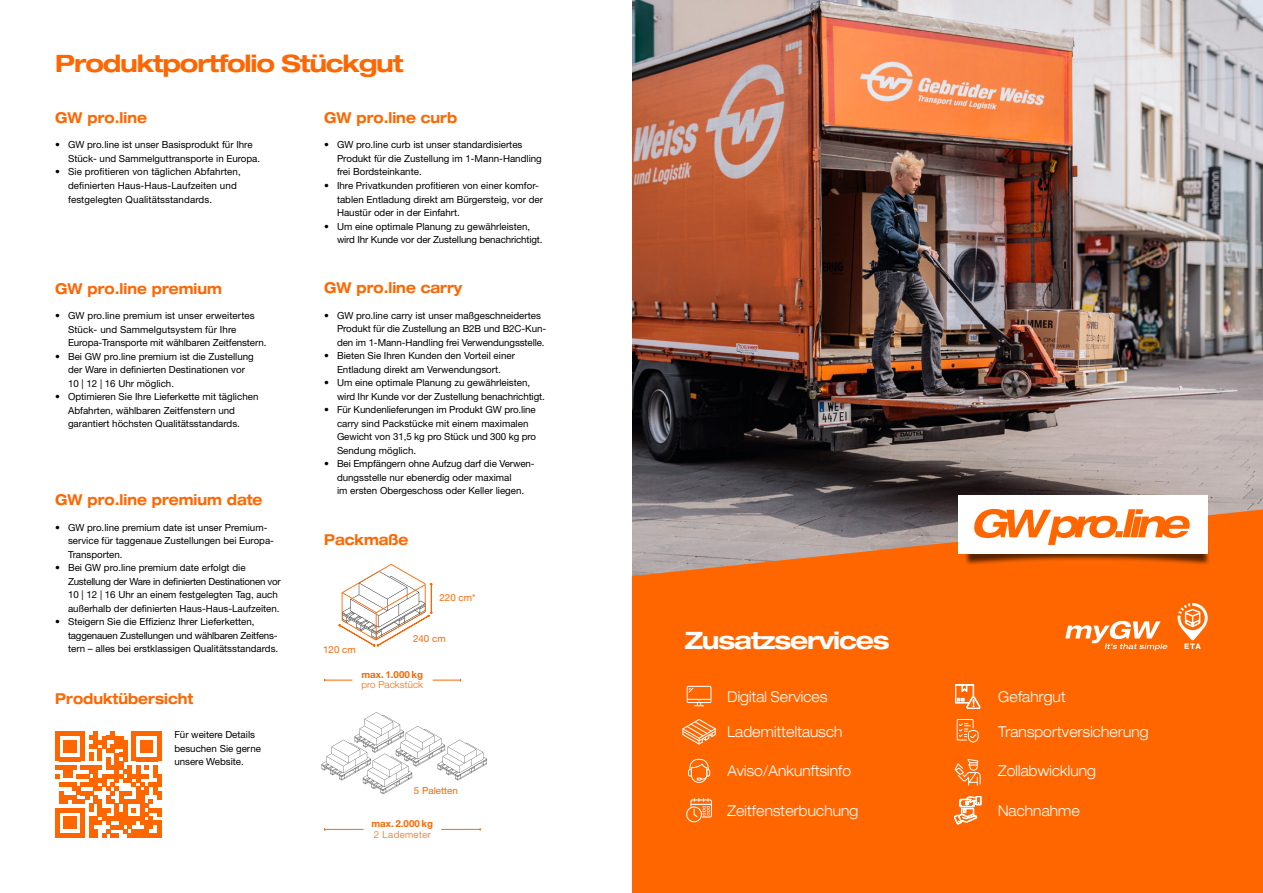
<style>
.page{position:relative;width:1263px;height:893px;background:#fff}
.page>*{position:absolute;margin:0;border:0;box-sizing:border-box;transform-origin:0 0}
.t1{font:700 expanded 24px "Helvetica Neue LT Pro";letter-spacing:-.05em;color:#f60}
.t2{font:700 expanded 24px "Helvetica Neue LT Pro";letter-spacing:-.05em;color:#fff}
.FT{font:300 expanded 15px "Helvetica Neue LT Pro";letter-spacing:.01em;color:#fff;scale:.87 1}
.FT-2{font:700 expanded 15px "Helvetica Neue LT Pro";color:#f60;scale:.87 1}
.Fließtext{font:9.75px/13.5px "Helvetica Neue LT Pro";color:#000}
.Fließtext-2{font:9.75px "Helvetica Neue LT Pro";color:#f60}
.Fließtext-3{font:700 9.75px "Helvetica Neue LT Pro";color:#f60}
.Fließtext-4{font:300 9.75px "Helvetica Neue LT Pro";letter-spacing:.01em;color:#f60}
.Fließtext-5{font:300 9.75px "Helvetica Neue LT Pro";letter-spacing:.04em;color:#f60}
</style>
<div class="page">
<img style="left:632px;top:0;width:631px;height:509px">
<svg style="left:632px;top:509px;width:631px;height:384px;background:#f6690c"></svg>
<div style="left:964px;top:500px;width:247px;height:66px;background:#000;opacity:.65"></div>
<div style="left:958px;top:496px;width:250px;height:58px;background:#fff"></div>
<svg style="left:974px;top:508px;width:216px;height:37px"></svg>
<svg style="left:955px;top:759px;width:25px;height:27px"></svg>
<svg style="left:688px;top:759px;width:22px;height:24px"></svg>
<svg style="left:955px;top:684px;width:25px;height:25px"></svg>
<svg style="left:957px;top:719px;width:22px;height:24px"></svg>
<div style="left:687px;top:686px;width:24px;height:17px;border:1px solid #fff"></div>
<svg style="left:687px;top:687px;width:24px;height:19px"></svg>
<svg style="left:682px;top:719px;width:34px;height:25px"></svg>
<svg style="left:686px;top:798px;width:26px;height:24px"></svg>
<svg style="left:954px;top:796px;width:27px;height:28px"></svg>
<svg style="left:55px;top:731px;width:102px;height:107px"></svg>
<div style="left:157px;top:731px;width:5px;height:30px;background:#f60"></div>
<div style="left:157px;top:774px;width:5px;height:13px;background:#f60"></div>
<div style="left:157px;top:791px;width:5px;height:8px;background:#f60"></div>
<div style="left:157px;top:808px;width:5px;height:8px;background:#f60"></div>
<div style="left:157px;top:821px;width:5px;height:17px;background:#f60"></div>
<svg style="left:1177px;top:603px;width:31px;height:46px"></svg>
<svg style="left:1065px;top:621px;width:102px;height:29px"></svg>
<svg style="left:324px;top:679px;width:28px;height:2px"></svg>
<hr style="left:325px;top:829px;width:39px;height:1px;background:#f60">
<hr style="left:441px;top:829px;width:39px;height:1px;background:#f60">
<svg style="left:433px;top:679px;width:28px;height:2px"></svg>
<svg style="left:339px;top:564px;width:94px;height:83px"></svg>
<svg style="left:322px;top:712px;width:165px;height:82px"></svg>
<p class="t1" style="left:55px;top:48px;width:350px">Produktportfolio Stückgut</p>
<p class="FT-2" style="left:55px;top:108px;width:107px">GW pro.line</p>
<p class="Fließtext" style="left:68px;top:138px;width:194px;text-indent:-13px">• GW pro.line ist unser Basisprodukt für Ihre<br>Stück- und Sammelguttransporte in Europa.</p>
<p class="Fließtext" style="left:68px;top:165px;width:174px;text-indent:-13px">• Sie profitieren von täglichen Abfahrten, definierten Haus-Haus-Laufzeiten und festgelegten Qualitätsstandards.</p>
<p class="FT-2" style="left:55px;top:279px;width:193px">GW pro.line premium</p>
<p class="Fließtext" style="left:68px;top:309px;width:200px;text-indent:-13px">• GW pro.line premium ist unser erweitertes<br>Stück- und Sammelgutsystem für Ihre<br>Europa-Transporte mit wählbaren Zeitfenstern.</p>
<p class="Fließtext" style="left:68px;top:349px;width:187px;text-indent:-13px">• Bei GW pro.line premium ist die Zustellung der Ware in definierten Destinationen vor<br>10 | 12 | 16 Uhr möglich.</p>
<p class="Fließtext" style="left:68px;top:390px;width:192px;text-indent:-13px">• Optimieren Sie Ihre Lieferkette mit täglichen<br>Abfahrten, wählbaren Zeitfenstern und garantiert höchsten Qualitätsstandards.</p>
<p class="FT-2" style="left:55px;top:490px;width:240px">GW pro.line premium date</p>
<p class="Fließtext" style="left:68px;top:520px;width:208px;text-indent:-13px">• GW pro.line premium date ist unser Premium&shy;service für taggenaue Zustellungen bei Europa-<br>Transporten.</p>
<p class="Fließtext" style="left:68px;top:561px;width:214px;text-indent:-13px">• Bei GW pro.line premium date erfolgt die Zustellung der Ware in definierten Destinationen vor 10 | 12 | 16 Uhr an einem festgelegten Tag, auch außerhalb der definierten Haus-Haus-Laufzeiten.</p>
<p class="Fließtext" style="left:68px;top:615px;width:212px;text-indent:-13px">• Steigern Sie die Effizienz Ihrer Lieferketten, taggenauen Zustellungen und wählbaren Zeitfens&shy;tern – alles bei erstklassigen Qualitätsstandards.</p>
<p class="FT-2" style="left:55px;top:689px;width:160px">Produktübersicht</p>
<p class="Fließtext" style="left:174px;top:728px;width:88px">Für weitere Details besuchen Sie gerne unsere Website.</p>
<p class="FT-2" style="left:324px;top:108px;width:154px">GW pro.line curb</p>
<p class="Fließtext" style="left:337px;top:138px;width:206px;text-indent:-13px">• GW pro.line curb ist unser standardisiertes<br>Produkt für die Zustellung im 1-Mann-Handling frei Bordsteinkante.</p>
<p class="Fließtext" style="left:337px;top:179px;width:207px;text-indent:-13px">• Ihre Privatkunden profitieren von einer komfor&shy;tablen Entladung direkt am Bürgersteig, vor der<br>Haustür oder in der Einfahrt.</p>
<p class="Fließtext" style="left:337px;top:219px;width:207px;text-indent:-13px">• Um eine optimale Planung zu gewährleisten, wird Ihr Kunde vor der Zustellung benachrichtigt.</p>
<p class="FT-2" style="left:324px;top:278px;width:160px">GW pro.line carry</p>
<p class="Fließtext" style="left:337px;top:308px;width:211px;text-indent:-13px">• GW pro.line carry ist unser maßgeschneidertes<br>Produkt für die Zustellung an B2B und B2C-Kun&shy;den im 1-Mann-Handling frei Verwendungsstelle.</p>
<p class="Fließtext" style="left:324px;top:349px;width:192px;text-align:center">• Bieten Sie Ihren Kunden den Vorteil einer<br>Entladung direkt am Verwendungsort.</p>
<p class="Fließtext" style="left:337px;top:376px;width:209px;text-indent:-13px">• Um eine optimale Planung zu gewährleisten, wird Ihr Kunde vor der Zustellung benachrichtigt.</p>
<p class="Fließtext" style="left:337px;top:403px;width:201px;text-indent:-13px">• Für Kundenlieferungen im Produkt GW pro.line carry sind Packstücke mit einem maximalen Gewicht von 31,5 kg pro Stück und 300 kg pro Sendung möglich.</p>
<p class="Fließtext" style="left:337px;top:457px;width:199px;text-indent:-13px">• Bei Empfängern ohne Aufzug darf die Verwen&shy;dungsstelle nur ebenerdig oder maximal<br>im ersten Obergeschoss oder Keller liegen.</p>
<p class="FT-2" style="left:324px;top:530px;width:98px">Packmaße</p>
<p class="Fließtext-2" style="left:323px;top:644px;width:34px">120 cm</p>
<p class="Fließtext-2" style="left:439px;top:592px;width:37px">220 cm*</p>
<p class="Fließtext-2" style="left:413px;top:632px;width:34px">240 cm</p>
<p class="Fließtext-3" style="left:361px;top:668px;width:63px">max. 1.000 kg</p>
<p class="Fließtext-4" style="left:361px;top:679px;width:63px">pro Packstück</p>
<p class="Fließtext-2" style="left:414px;top:785px;width:45px">5 Paletten</p>
<p class="Fließtext-3" style="left:371px;top:818px;width:63px">max. 2.000 kg</p>
<p class="Fließtext-5" style="left:374px;top:828px;width:59px">2 Lademeter</p>
<p class="t2" style="left:685px;top:624px;width:206px">Zusatzservices</p>
<p class="FT" style="left:727px;top:687px;width:116px">Digital Services</p>
<p class="FT" style="left:998px;top:687px;width:79px">Gefahrgut</p>
<p class="FT" style="left:727px;top:722px;width:134px">Lademitteltausch</p>
<p class="FT" style="left:727px;top:762px;width:144px">Aviso/Ankunftsinfo</p>
<p class="FT" style="left:998px;top:722px;width:174px">Transportversicherung</p>
<p class="FT" style="left:998px;top:762px;width:114px">Zollabwicklung</p>
<p class="FT" style="left:727px;top:801px;width:152px">Zeitfensterbuchung</p>
<p class="FT" style="left:998px;top:801px;width:96px">Nachnahme</p>
</div>
